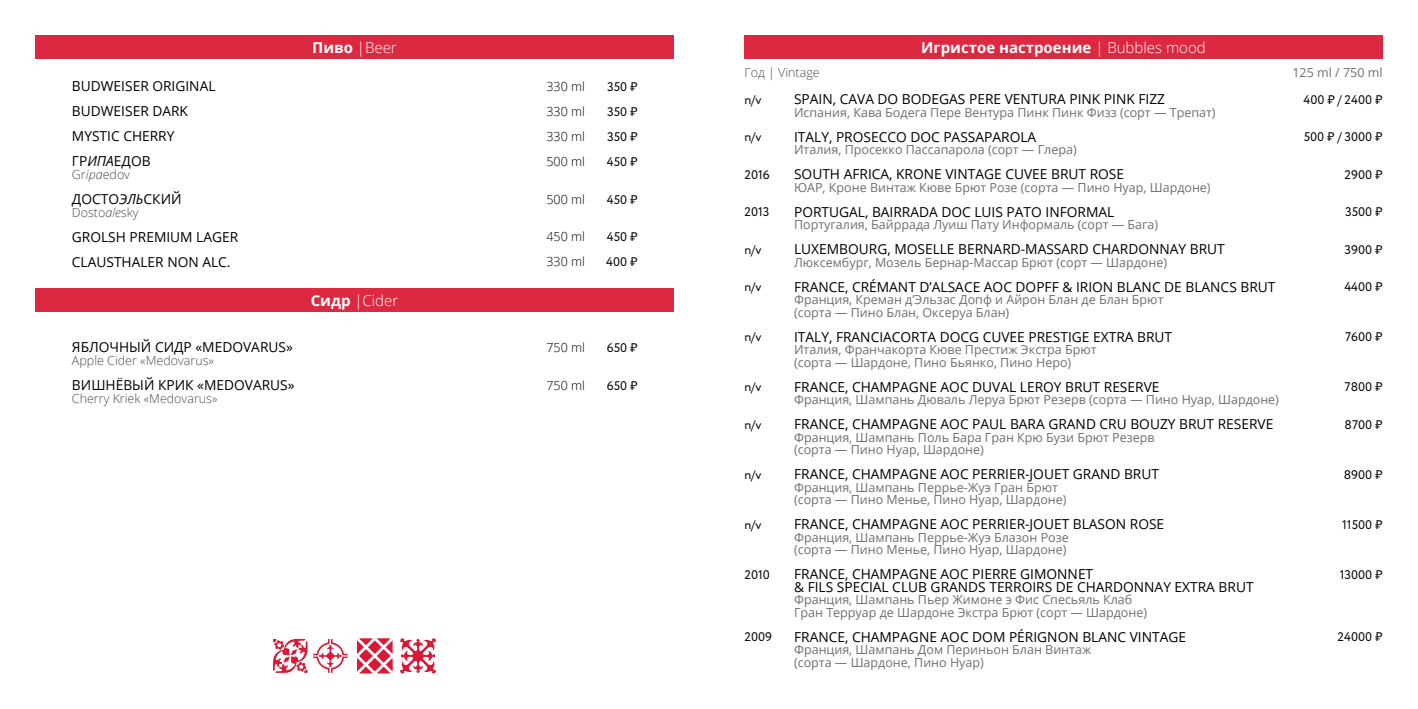
<style>
.page{position:relative;width:1418px;height:709px;background:#fff}
.page>*{position:absolute;margin:0;border:0;box-sizing:border-box;transform-origin:0 0}
.t1{font:700 15px "Open Sans";color:#fff}
.t2{font:300 15px "Open Sans";color:#fff}
.t3{font:13.75px/25px "Open Sans";color:#000}
.t4{font:12.5px/12.5px "Open Sans";color:#706f6f}
.t5{font:12.5px/25px "Circe";color:#000;text-align:justify}
.t6{font:300 12.5px "Open Sans";color:#4b4a4f}
.t7{font:300 12.5px/25px "Open Sans";color:#000;text-align:justify}
.s1{font-style:italic}
.s2{font-weight:700}
.s3{font-weight:300}
</style>
<div class="page">
<div style="left:35px;top:35px;width:638px;height:24px;background:#dd2841"></div>
<div style="left:35px;top:289px;width:638px;height:23px;background:#dd2841"></div>
<svg style="left:400px;top:638px;width:36px;height:36px"></svg>
<svg style="left:357px;top:638px;width:36px;height:35px"></svg>
<svg style="left:313px;top:639px;width:34px;height:34px"></svg>
<svg style="left:273px;top:639px;width:34px;height:34px"></svg>
<div style="left:744px;top:35px;width:638px;height:24px;background:#dd2841"></div>
<p class="t3" style="left:72px;top:74px;width:145px">BUDWEISER ORIGINAL<br>BUDWEISER DARK<br>MYSTIC CHERRY<br>ГР<span class="s1">ИПА</span>ЕДОВ</p>
<p class="t6" style="left:72px;top:166px;width:60px">Gr<span class="s1">ipa</span>edov</p>
<p class="t3" style="left:72px;top:186px;width:111px">ДОСТО<span class="s1">ЭЛЬ</span>СКИЙ</p>
<p class="t6" style="left:72px;top:203px;width:68px">Dosto<span class="s1">ale</span>sky</p>
<p class="t3" style="left:72px;top:224px;width:168px">GROLSH PREMIUM LAGER<br>CLAUSTHALER NON ALC.</p>
<p class="t3" style="left:72px;top:334px;width:222px">ЯБЛОЧНЫЙ СИДР «MEDOVARUS»</p>
<p class="t6" style="left:72px;top:352px;width:143px">Apple Cider «Medovarus»</p>
<p class="t3" style="left:72px;top:372px;width:224px">ВИШНЁВЫЙ КРИК «MEDOVARUS»</p>
<p class="t6" style="left:72px;top:389px;width:147px">Cherry Kriek «Medovarus»</p>
<p class="t2" style="left:312px;top:37px;width:86px"><span class="s2">Пиво</span> |Beer</p>
<p class="t2" style="left:311px;top:290px;width:89px"><span class="s2">Сидр</span> |Cider</p>
<p class="t7" style="left:546px;top:74px;width:40px">330 ml 330 ml 330 ml 500 ml</p>
<p class="t7" style="left:546px;top:186px;width:40px">500 ml</p>
<p class="t7" style="left:546px;top:224px;width:40px">450 ml<br>330 ml</p>
<p class="t5" style="left:607px;top:75px;width:32px">350 ₷ 350 ₷ 350 ₷ 450 ₷</p>
<p class="t5" style="left:607px;top:187px;width:32px">450 ₷</p>
<p class="t5" style="left:606px;top:225px;width:33px">450 ₷<br>400 ₷</p>
<p class="t7" style="left:546px;top:334px;width:40px">750 ml</p>
<p class="t7" style="left:546px;top:372px;width:40px">750 ml</p>
<p class="t5" style="left:607px;top:336px;width:32px">650 ₷</p>
<p class="t5" style="left:607px;top:373px;width:32px">650 ₷</p>
<p class="t1" style="left:921px;top:37px;width:286px">Игристое настроение <span class="s3">| Bubbles mood</span></p>
<p class="t6" style="left:744px;top:64px;width:77px">Год | Vintage</p>
<p class="t4" style="left:1292px;top:66px;width:92px">125 ml / 750 ml</p>
<p class="t5" style="left:744px;top:87px;width:18px">n/v</p>
<p class="t5" style="left:744px;top:125px;width:18px">n/v</p>
<p class="t5" style="left:744px;top:162px;width:27px">2016</p>
<p class="t5" style="left:744px;top:200px;width:27px">2013</p>
<p class="t5" style="left:744px;top:237px;width:18px">n/v</p>
<p class="t5" style="left:744px;top:275px;width:18px">n/v</p>
<p class="t5" style="left:744px;top:325px;width:18px">n/v</p>
<p class="t5" style="left:744px;top:375px;width:18px">n/v</p>
<p class="t5" style="left:744px;top:412px;width:18px">n/v</p>
<p class="t5" style="left:744px;top:462px;width:18px">n/v</p>
<p class="t5" style="left:744px;top:512px;width:18px">n/v</p>
<p class="t5" style="left:744px;top:562px;width:27px">2010</p>
<p class="t5" style="left:744px;top:625px;width:29px">2009</p>
<p class="t3" style="left:794px;top:86px;width:372px">SPAIN, CAVA DO BODEGAS PERE VENTURA PINK PINK FIZZ</p>
<p class="t4" style="left:794px;top:105px;width:423px">Испания, Кава Бодега Пере Вентура Пинк Пинк Физз (сорт — Трепат)</p>
<p class="t3" style="left:794px;top:124px;width:244px">ITALY, PROSECCO DOC PASSAPAROLA</p>
<p class="t4" style="left:794px;top:143px;width:284px">Италия, Просекко Пассапарола (сорт — Глера)</p>
<p class="t3" style="left:794px;top:161px;width:331px">SOUTH AFRICA, KRONE VINTAGE CUVEE BRUT ROSE</p>
<p class="t4" style="left:794px;top:180px;width:418px">ЮАР, Кроне Винтаж Кюве Брют Розе (сорта — Пино Нуар, Шардоне)</p>
<p class="t3" style="left:794px;top:199px;width:322px">PORTUGAL, BAIRRADA DOC LUIS PATO INFORMAL</p>
<p class="t4" style="left:794px;top:218px;width:365px">Португалия, Байррада Луиш Пату Информаль (сорт — Бага)</p>
<p class="t3" style="left:794px;top:236px;width:432px">LUXEMBOURG, MOSELLE BERNARD-MASSARD CHARDONNAY BRUT</p>
<p class="t4" style="left:794px;top:255px;width:374px">Люксембург, Мозель Бернар-Массар Брют (сорт — Шардоне)</p>
<p class="t3" style="left:794px;top:274px;width:483px">FRANCE, CRÉMANT D’ALSACE AOC DOPFF &amp; IRION BLANC DE BLANCS BRUT</p>
<p class="t4" style="left:794px;top:293px;width:371px">Франция, Креман д’Эльзас Допф и Айрон Блан де Блан Брют (сорта — Пино Блан, Оксеруа Блан)</p>
<p class="t3" style="left:794px;top:324px;width:379px">ITALY, FRANCIACORTA DOCG CUVEE PRESTIGE EXTRA BRUT</p>
<p class="t4" style="left:794px;top:343px;width:304px">Италия, Франчакорта Кюве Престиж Экстра Брют (сорта — Шардоне, Пино Бьянко, Пино Неро)</p>
<p class="t3" style="left:794px;top:374px;width:367px">FRANCE, CHAMPAGNE AOC DUVAL LEROY BRUT RESERVE</p>
<p class="t4" style="left:794px;top:393px;width:486px">Франция, Шампань Дюваль Леруа Брют Резерв (сорта — Пино Нуар, Шардоне)</p>
<p class="t3" style="left:794px;top:411px;width:481px">FRANCE, CHAMPAGNE AOC PAUL BARA GRAND CRU BOUZY BRUT RESERVE</p>
<p class="t4" style="left:794px;top:430px;width:362px">Франция, Шампань Поль Бара Гран Крю Бузи Брют Резерв (сорта — Пино Нуар, Шардоне)</p>
<p class="t3" style="left:794px;top:461px;width:366px">FRANCE, CHAMPAGNE AOC PERRIER-JOUET GRAND BRUT</p>
<p class="t4" style="left:794px;top:480px;width:274px">Франция, Шампань Перрье-Жуэ Гран Брют (сорта — Пино Менье, Пино Нуар, Шардоне)</p>
<p class="t3" style="left:794px;top:511px;width:372px">FRANCE, CHAMPAGNE AOC PERRIER-JOUET BLASON ROSE</p>
<p class="t4" style="left:794px;top:530px;width:276px">Франция, Шампань Перрье-Жуэ Блазон Розе (сорта — Пино Менье, Пино Нуар, Шардоне)</p>
<p class="t3" style="left:794px;top:567px;width:461px;line-height:12.5px">FRANCE, CHAMPAGNE AOC PIERRE GIMONNET<br>&amp; FILS SPECIAL CLUB GRANDS TERROIRS DE CHARDONNAY EXTRA BRUT</p>
<p class="t4" style="left:794px;top:593px;width:354px">Франция, Шампань Пьер Жимоне э Фис Спесьяль Клаб<br>Гран Терруар де Шардоне Экстра Брют (сорт — Шардоне)</p>
<p class="t3" style="left:794px;top:624px;width:393px">FRANCE, CHAMPAGNE AOC DOM PÉRIGNON BLANC VINTAGE</p>
<p class="t4" style="left:794px;top:643px;width:298px">Франция, Шампань Дом Периньон Блан Винтаж (сорта — Шардоне, Пино Нуар)</p>
<p class="t5" style="left:1303px;top:87px;width:80px">400 ₷ / 2400 ₷</p>
<p class="t5" style="left:1303px;top:125px;width:80px">500 ₷ / 3000 ₷</p>
<p class="t5" style="left:1344px;top:162px;width:39px">2900 ₷</p>
<p class="t5" style="left:1344px;top:200px;width:39px">3500 ₷</p>
<p class="t5" style="left:1344px;top:237px;width:39px">3900 ₷</p>
<p class="t5" style="left:1344px;top:275px;width:40px">4400 ₷</p>
<p class="t5" style="left:1344px;top:325px;width:39px">7600 ₷</p>
<p class="t5" style="left:1344px;top:375px;width:39px">7800 ₷</p>
<p class="t5" style="left:1344px;top:412px;width:39px">8700 ₷</p>
<p class="t5" style="left:1343px;top:462px;width:40px">8900 ₷</p>
<p class="t5" style="left:1342px;top:512px;width:42px">11500 ₷</p>
<p class="t5" style="left:1339px;top:562px;width:44px">13000 ₷</p>
<p class="t5" style="left:1337px;top:625px;width:46px">24000 ₷</p>
</div>
